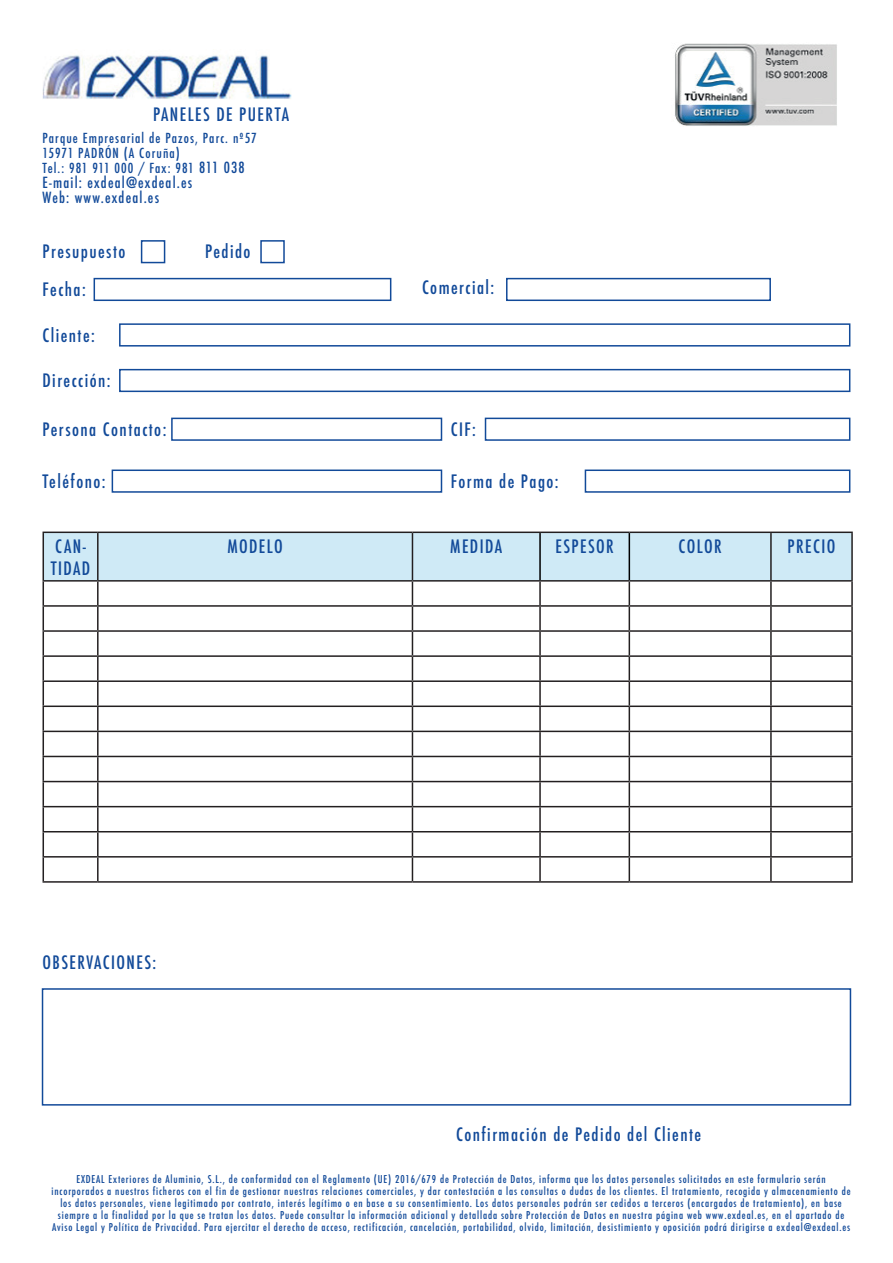
<style>
.page{position:relative;width:893px;height:1263px;background:#fff}
.page>*{position:absolute;margin:0;border:0;box-sizing:border-box;transform-origin:0 0}
.t1{font:500 condensed 18px/37.8px "Futura";letter-spacing:.08em;color:#124a99}
.t2{font:500 condensed 15px/15px "Futura";letter-spacing:.08em;color:#124a99}
.t3{font:500 condensed 13.5px/15px "Futura";letter-spacing:.08em;color:#124a99}
.t4{font:500 condensed 10.5px/12px "Futura";letter-spacing:.08em;color:#124a99;text-align:center}
.s1{font-size:15px}
</style>
<div class="page">
<img style="left:43px;top:55px;width:249px;height:44px">
<img style="left:675px;top:43px;width:162px;height:83px">
<div style="left:141px;top:240px;width:24px;height:23px;border:2px solid #124a99"></div>
<div style="left:94px;top:278px;width:297px;height:23px;border:2px solid #124a99"></div>
<div style="left:506px;top:278px;width:265px;height:23px;border:2px solid #124a99"></div>
<div style="left:119px;top:323px;width:731px;height:24px;border:2px solid #124a99"></div>
<div style="left:119px;top:369px;width:731px;height:23px;border:2px solid #124a99"></div>
<div style="left:171px;top:418px;width:271px;height:23px;border:2px solid #124a99"></div>
<div style="left:485px;top:418px;width:365px;height:23px;border:2px solid #124a99"></div>
<div style="left:112px;top:469px;width:330px;height:24px;border:2px solid #124a99"></div>
<div style="left:585px;top:469px;width:265px;height:24px;border:2px solid #124a99"></div>
<hr style="left:43px;top:531px;width:55px;height:2px;background:#231f20">
<hr style="left:98px;top:531px;width:314px;height:2px;background:#231f20">
<hr style="left:412px;top:531px;width:128px;height:2px;background:#231f20">
<hr style="left:540px;top:531px;width:89px;height:2px;background:#231f20">
<hr style="left:629px;top:531px;width:142px;height:2px;background:#231f20">
<hr style="left:771px;top:531px;width:82px;height:2px;background:#231f20">
<hr style="left:851px;top:533px;width:2px;height:47px;background:#231f20">
<hr style="left:771px;top:580px;width:82px;height:2px;background:#231f20">
<hr style="left:851px;top:582px;width:2px;height:23px;background:#231f20">
<hr style="left:771px;top:605px;width:82px;height:2px;background:#231f20">
<hr style="left:851px;top:607px;width:2px;height:23px;background:#231f20">
<hr style="left:771px;top:630px;width:82px;height:2px;background:#231f20">
<hr style="left:851px;top:632px;width:2px;height:23px;background:#231f20">
<hr style="left:771px;top:655px;width:82px;height:2px;background:#231f20">
<hr style="left:851px;top:657px;width:2px;height:23px;background:#231f20">
<hr style="left:771px;top:680px;width:82px;height:2px;background:#231f20">
<hr style="left:851px;top:682px;width:2px;height:23px;background:#231f20">
<hr style="left:771px;top:705px;width:82px;height:2px;background:#231f20">
<hr style="left:851px;top:707px;width:2px;height:24px;background:#231f20">
<hr style="left:771px;top:731px;width:82px;height:1px;background:#231f20">
<hr style="left:851px;top:732px;width:2px;height:24px;background:#231f20">
<hr style="left:771px;top:756px;width:82px;height:1px;background:#231f20">
<hr style="left:851px;top:757px;width:2px;height:24px;background:#231f20">
<hr style="left:771px;top:781px;width:82px;height:1px;background:#231f20">
<hr style="left:851px;top:782px;width:2px;height:24px;background:#231f20">
<hr style="left:771px;top:806px;width:82px;height:1px;background:#231f20">
<hr style="left:851px;top:807px;width:2px;height:24px;background:#231f20">
<hr style="left:771px;top:831px;width:82px;height:1px;background:#231f20">
<hr style="left:851px;top:832px;width:2px;height:24px;background:#231f20">
<svg style="left:43px;top:532px;width:809px;height:349px"></svg>
<hr style="left:771px;top:856px;width:82px;height:1px;background:#231f20">
<hr style="left:770px;top:857px;width:2px;height:24px;background:#231f20">
<hr style="left:851px;top:857px;width:2px;height:24px;background:#231f20">
<hr style="left:43px;top:881px;width:55px;height:2px;background:#231f20">
<hr style="left:98px;top:881px;width:314px;height:2px;background:#231f20">
<hr style="left:412px;top:881px;width:128px;height:2px;background:#231f20">
<hr style="left:540px;top:881px;width:89px;height:2px;background:#231f20">
<hr style="left:629px;top:881px;width:142px;height:2px;background:#231f20">
<hr style="left:771px;top:881px;width:82px;height:2px;background:#231f20">
<hr style="left:539px;top:533px;width:2px;height:47px;background:#000">
<hr style="left:629px;top:533px;width:1px;height:47px;background:#000">
<div style="left:42px;top:988px;width:809px;height:117px;border:2px solid #124a99"></div>
<div style="left:260px;top:240px;width:25px;height:23px;border:2px solid #124a99"></div>
<h1 class="t1" style="left:153px;top:96px;width:138px">PANELES DE PUERTA</h1>
<p class="t3" style="left:43px;top:130px;width:216px">Parque Empresarial de Pazos, Parc. nº57<br>15971 PADRÓN (A Coruña)<br>Tel.: 981 911 000 / Fax: 981 <span class="s1">811 038</span></p>
<h2 class="t2" style="left:43px;top:175px;width:151px">E-mail: exdeal@exdeal.es<br>Web: www.exdeal.es</h2>
<h1 class="t1" style="left:43px;top:233px;width:84px">Presupuesto<br>Fecha:</h1>
<h1 class="t1" style="left:205px;top:233px;width:47px">Pedido</h1>
<h1 class="t1" style="left:422px;top:269px;width:74px">Comercial:</h1>
<h1 class="t1" style="left:43px;top:316px;width:54px">Cliente:</h1>
<h1 class="t1" style="left:43px;top:362px;width:70px">Dirección:</h1>
<h1 class="t1" style="left:43px;top:410px;width:125px">Persona Contacto:</h1>
<h1 class="t1" style="left:451px;top:410px;width:27px">CIF:</h1>
<h1 class="t1" style="left:43px;top:462px;width:64px">Teléfono:</h1>
<h1 class="t1" style="left:451px;top:462px;width:109px">Forma de Pago:</h1>
<h1 class="t1" style="left:51px;top:536px;width:41px;line-height:21.6px">CAN-<br>TIDAD</h1>
<h1 class="t1" style="left:227px;top:528px;width:57px">MODELO</h1>
<h1 class="t1" style="left:450px;top:528px;width:53px">MEDIDA</h1>
<h1 class="t1" style="left:555px;top:528px;width:60px">ESPESOR</h1>
<h1 class="t1" style="left:678px;top:528px;width:45px">COLOR</h1>
<h1 class="t1" style="left:788px;top:528px;width:49px">PRECIO</h1>
<h1 class="t1" style="left:43px;top:944px;width:115px">OBSERVACIONES:</h1>
<h1 class="t1" style="left:456px;top:1115px;width:247px">Confirmación de Pedido del Cliente</h1>
<p class="t4" style="left:52px;top:1173px;width:800px">EXDEAL Exteriores de Aluminio, S.L., de conformidad con el Reglamento (UE) 2016/679 de Protección de Datos, informa que los datos personales solicitados en este formulario serán incorporados a nuestros ficheros con el fin de gestionar nuestras relaciones comerciales, y dar contestación a las consultas o dudas de los clientes. El tratamiento, recogida y almacenamiento de los datos personales, viene legitimado por contrato, interés legítimo o en base a su consentimiento. Los datos personales podrán ser cedidos a terceros (encargados de tratamiento), en base siempre a la finalidad por la que se tratan los datos. Puede consultar la información adicional y detallada sobre Protección de Datos en nuestra página web www.exdeal.es, en el apartado de Aviso Legal y Política de Privacidad. Para ejercitar el derecho de acceso, rectificación, cancelación, portabilidad, olvido, limitación, desistimiento y oposición podrá dirigirse a exdeal@exdeal.es</p>
</div>
